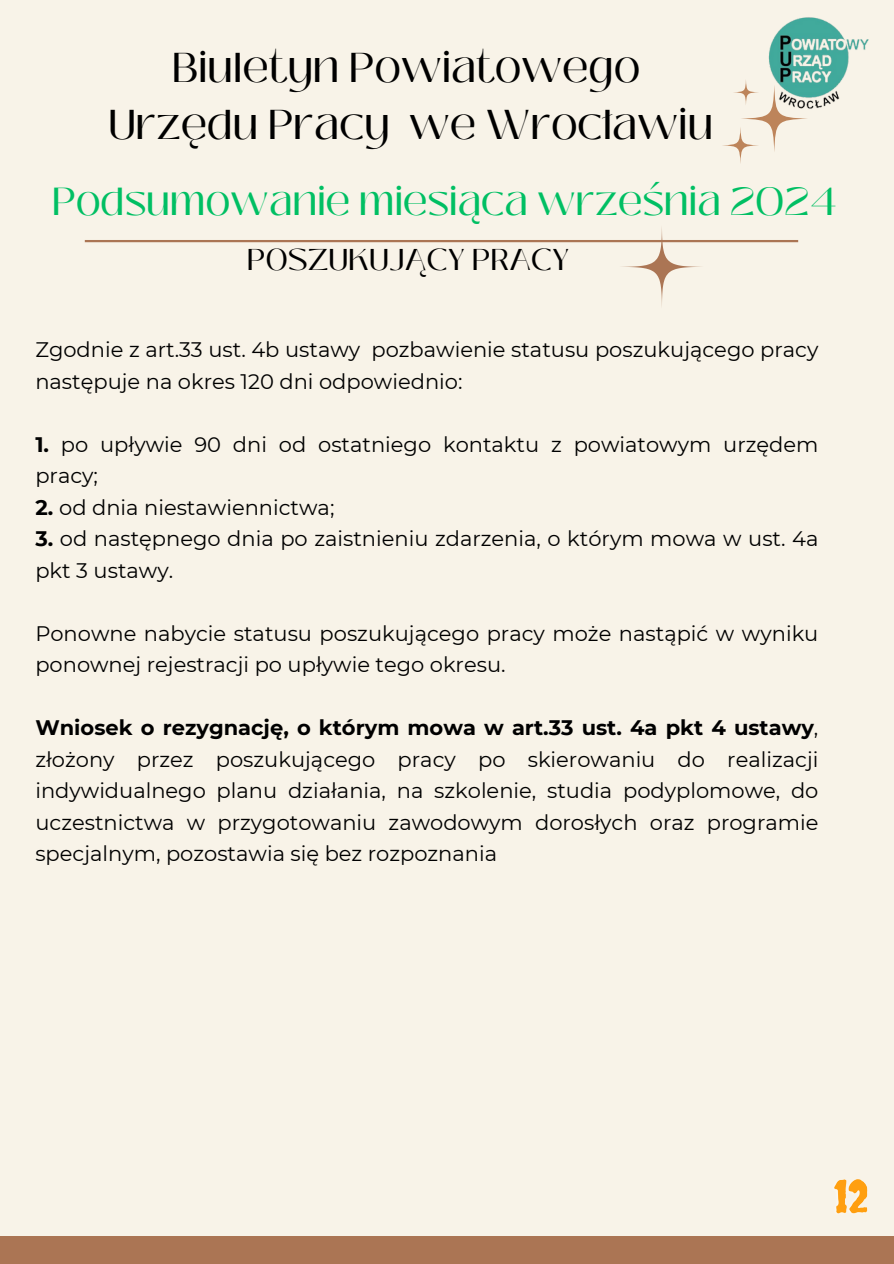
<style>
.page{position:relative;width:894px;height:1264px;background:#fff}
.page>*{position:absolute;margin:0;border:0;box-sizing:border-box;transform-origin:0 0}
.t1{font:41.55px/57.3px "Black Mango";color:#000;text-align:center}
.t2{font:39px "Black Mango";color:#00bf63}
.t3{font:30px "Black Mango";color:#000}
.t4{font:21px/31.5px "Montserrat";color:#000}
.s1{font-weight:700}
</style>
<div class="page">
<div style="left:0;top:0;width:893px;height:1263px;background:#f8f3e8"></div>
<svg style="left:740px;top:85px;width:67px;height:67px"></svg>
<svg style="left:721px;top:126px;width:38px;height:38px"></svg>
<svg style="left:732px;top:79px;width:27px;height:27px"></svg>
<hr style="left:85px;top:240px;width:713px;height:2px;background:#ab7554">
<div style="left:0;top:1236px;width:893px;height:27px;background:#ab7554"></div>
<svg style="left:619px;top:228px;width:84px;height:78px"></svg>
<img style="left:767px;top:17px;width:102px;height:94px">
<img style="left:834px;top:1179px;width:34px;height:35px">
<p class="t1" style="left:108px;top:39px;width:606px">Biuletyn Powiatowego<br>Urzędu Pracy we Wrocławiu</p>
<h1 class="t2" style="left:52px;top:172px;width:786px">Podsumowanie miesiąca września 2024</h1>
<h1 class="t3" style="left:247px;top:237px;width:324px">POSZUKUJĄCY PRACY</h1>
<p class="t4" style="left:35px;top:334px;width:784px">Zgodnie z art.33 ust. 4b ustawy pozbawienie statusu poszukującego pracy następuje na okres 120 dni odpowiednio:</p>
<h2 class="t4" style="left:35px;top:428px;width:784px"><span class="s1">1.</span> po upływie 90 dni od ostatniego kontaktu z powiatowym urzędem pracy;</h2>
<p class="t4" style="left:35px;top:491px;width:300px"><span class="s1">2.</span> od dnia niestawiennictwa;</p>
<p class="t4" style="left:35px;top:523px;width:784px"><span class="s1">3.</span> od następnego dnia po zaistnieniu zdarzenia, o którym mowa w ust. 4a pkt 3 ustawy.</p>
<p class="t4" style="left:35px;top:617px;width:784px">Ponowne nabycie statusu poszukującego pracy może nastąpić w wyniku ponownej rejestracji po upływie tego okresu.</p>
<p class="t4" style="left:35px;top:712px;width:784px;text-align:justify"><span class="s1">Wniosek o rezygnację, o którym mowa w art.33 ust. 4a pkt 4 ustawy</span>, złożony przez poszukującego pracy po skierowaniu do realizacji indywidualnego planu działania, na szkolenie, studia podyplomowe, do uczestnictwa w przygotowaniu zawodowym dorosłych oraz programie specjalnym, pozostawia się bez rozpoznania</p>
</div>
